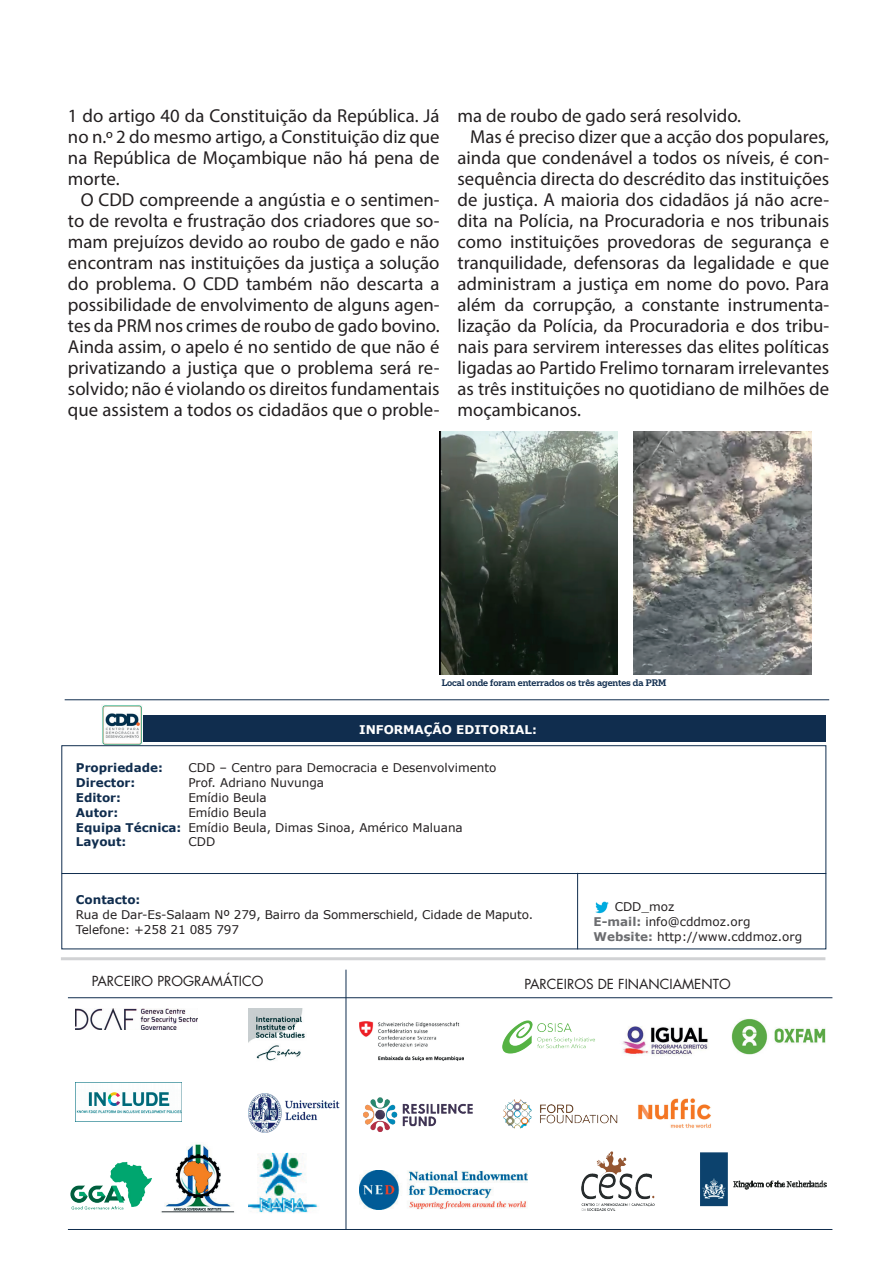
<style>
.page{position:relative;width:893px;height:1263px;background:#fff}
.page>*{position:absolute;margin:0;border:0;box-sizing:border-box;transform-origin:0 0}
.t1{font:18.75px/21px "Myriad Pro";color:#231f20;text-align:justify}
.t2{font:13.5px "Futura LT";color:#231f20}
.t3{font:12px/15px "Verdana";color:#231f20}
.t4{font:700 12px "Verdana";color:#102d4e}
.t5{font:700 12px "Verdana";color:#fff}
.t6{font:500 9px "Popular";letter-spacing:-.01em;color:#102d4e}
.s1{font-weight:700;color:#102d4e}
.s2{font-weight:700;color:#6c6d70}
</style>
<div class="page">
<img style="left:102px;top:705px;width:40px;height:40px">
<div style="left:143px;top:715px;width:683px;height:27px;background:#102d4e"></div>
<div style="left:62px;top:745px;width:764px;height:204px;border:1px solid #102d4e"></div>
<hr style="left:62px;top:873px;width:764px;height:1px;background:#102d4e">
<hr style="left:577px;top:873px;width:1px;height:76px;background:#102d4e">
<img style="left:595px;top:901px;width:14px;height:13px">
<hr style="left:65px;top:699px;width:764px;height:1px;background:#102d4e">
<hr style="left:61px;top:957px;width:764px;height:3px;background:#d1d2d4">
<hr style="left:346px;top:970px;width:1px;height:259px;background:#102d4e">
<hr style="left:68px;top:997px;width:764px;height:1px;background:#102d4e">
<hr style="left:68px;top:1229px;width:764px;height:1px;background:#102d4e">
<img style="left:359px;top:1022px;width:105px;height:38px">
<img style="left:502px;top:1020px;width:93px;height:34px">
<img style="left:638px;top:1098px;width:73px;height:30px">
<img style="left:359px;top:1170px;width:168px;height:40px">
<img style="left:732px;top:1019px;width:93px;height:35px">
<img style="left:503px;top:1099px;width:115px;height:30px">
<img style="left:363px;top:1097px;width:110px;height:35px">
<img style="left:700px;top:1152px;width:127px;height:55px">
<img style="left:75px;top:1082px;width:107px;height:39px">
<img style="left:249px;top:1093px;width:91px;height:39px">
<img style="left:75px;top:1009px;width:123px;height:21px">
<img style="left:249px;top:1009px;width:56px;height:52px">
<img style="left:70px;top:1162px;width:82px;height:48px">
<img style="left:161px;top:1144px;width:74px;height:69px">
<img style="left:249px;top:1152px;width:69px;height:61px">
<img style="left:622px;top:1026px;width:87px;height:29px">
<img style="left:581px;top:1151px;width:74px;height:60px">
<img style="left:634px;top:432px;width:178px;height:242px">
<img style="left:440px;top:432px;width:177px;height:242px">
<p class="t1" style="left:68px;top:105px;width:373px">1 do artigo 40 da Constituição da República. Já no n.º 2 do mesmo artigo, a Constituição diz que na República de Moçambique não há pena de morte.</p>
<p class="t1" style="left:68px;top:189px;width:373px;text-indent:13px">O CDD compreende a angústia e o sentimen&shy;to de revolta e frustração dos criadores que so&shy;mam prejuízos devido ao roubo de gado e não encontram nas instituições da justiça a solução do problema. O CDD também não descarta a possibilidade de envolvimento de alguns agen&shy;tes da PRM nos crimes de roubo de gado bovino.<br>Ainda assim, o apelo é no sentido de que não é privatizando a justiça que o problema será re&shy;solvido; não é violando os direitos fundamentais que assistem a todos os cidadãos que o proble-</p>
<p class="t1" style="left:458px;top:105px;width:285px">ma de roubo de gado será resolvido.</p>
<p class="t1" style="left:470px;top:126px;width:360px">Mas é preciso dizer que a acção dos populares,</p>
<p class="t1" style="left:458px;top:147px;width:373px">ainda que condenável a todos os níveis, é con-</p>
<p class="t1" style="left:458px;top:168px;width:373px">sequência directa do descrédito das instituições</p>
<p class="t1" style="left:458px;top:189px;width:373px">de justiça. A maioria dos cidadãos já não acre-</p>
<p class="t1" style="left:458px;top:210px;width:373px">dita na Polícia, na Procuradoria e nos tribunais</p>
<p class="t1" style="left:458px;top:231px;width:373px">como instituições provedoras de segurança e</p>
<p class="t1" style="left:458px;top:252px;width:373px">tranquilidade, defensoras da legalidade e que</p>
<p class="t1" style="left:458px;top:273px;width:373px">administram a justiça em nome do povo. Para</p>
<p class="t1" style="left:458px;top:294px;width:373px">além da corrupção, a constante instrumenta-</p>
<p class="t1" style="left:458px;top:315px;width:373px">lização da Polícia, da Procuradoria e dos tribu-</p>
<p class="t1" style="left:458px;top:336px;width:373px">nais para servirem interesses das elites políticas</p>
<p class="t1" style="left:458px;top:357px;width:373px">ligadas ao Partido Frelimo tornaram irrelevantes</p>
<p class="t1" style="left:458px;top:378px;width:373px">as três instituições no quotidiano de milhões de</p>
<p class="t1" style="left:458px;top:399px;width:125px">moçambicanos.</p>
<p class="t6" style="left:442px;top:677px;width:226px">Local onde foram enterrados os três agentes da PRM</p>
<p class="t5" style="left:359px;top:722px;width:179px">INFORMAÇÃO EDITORIAL:</p>
<p class="t4" style="left:76px;top:760px;width:89px">Propriedade:</p>
<p class="t3" style="left:188px;top:760px;width:310px">CDD – Centro para Democracia e Desenvolvimento</p>
<p class="t4" style="left:76px;top:775px;width:61px">Director:</p>
<p class="t3" style="left:188px;top:775px;width:137px">Prof. Adriano Nuvunga</p>
<p class="t4" style="left:76px;top:790px;width:47px">Editor:</p>
<p class="t3" style="left:188px;top:790px;width:80px">Emídio Beula</p>
<p class="t4" style="left:76px;top:805px;width:44px">Autor:</p>
<p class="t3" style="left:76px;top:805px;width:388px;text-indent:113px">Emídio Beula<br><span class="s1">Equipa Técnica:</span> Emídio Beula, Dimas Sinoa, Américo Maluana<br><span class="s1">Layout:</span></p>
<p class="t3" style="left:188px;top:834px;width:28px">CDD</p>
<p class="t4" style="left:76px;top:892px;width:66px">Contacto:</p>
<p class="t3" style="left:76px;top:908px;width:459px">Rua de Dar-Es-Salaam Nº 279, Bairro da Sommerschield, Cidade de Maputo.<br>Telefone: +258 21 085 797</p>
<p class="t3" style="left:594px;top:899px;width:210px;text-indent:21px">CDD_moz<br><span class="s2">E-mail:</span> info@cddmoz.org<br><span class="s2">Website:</span> http://www.cddmoz.org</p>
<p class="t2" style="left:92px;top:972px;width:173px">PARCEIRO PROGRAMÁTICO</p>
<p class="t2" style="left:524px;top:975px;width:208px">PARCEIROS DE FINANCIAMENTO</p>
</div>
